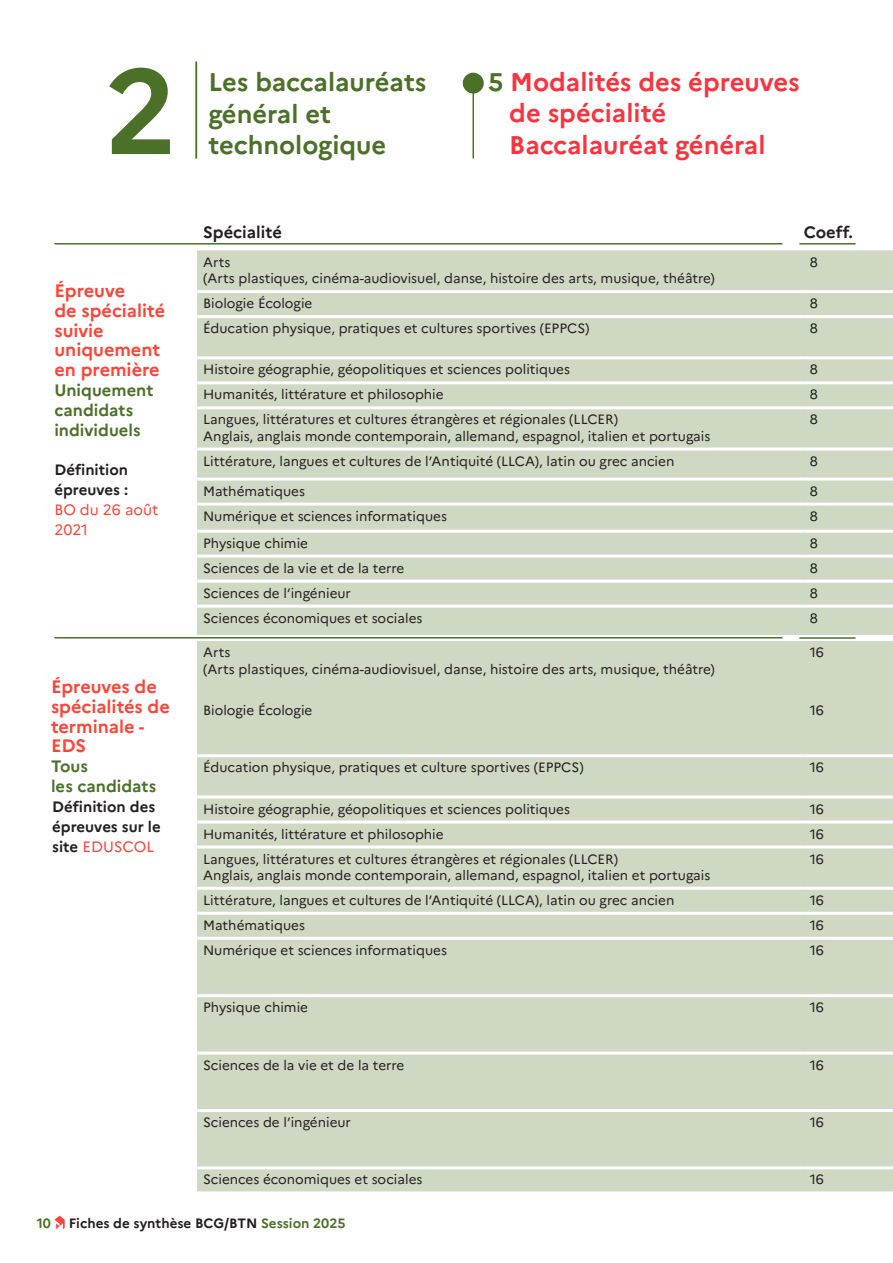
<style>
.page{position:relative;width:893px;height:1263px;background:#fff}
.page>*{position:absolute;margin:0;border:0;box-sizing:border-box;transform-origin:0 0}
.t1{font:700 120px "Marianne";color:#4b7129}
.titre_1{font:700 25.5px "Marianne";color:#f9343f}
.t2{font:700 25.5px "Marianne";color:#4b7129}
.t3{font:700 18px/19.8px "Marianne";color:#ff4438}
.t4{font:700 16.5px "Marianne";color:#4b7129}
.t5{font:700 16.5px "Marianne";color:#231f20}
.t6{font:700 15px/19.8px "Marianne";color:#231f20}
.t7{font:13.5px/16.2px "Marianne";color:#231f20}
.t8{font:700 13.5px "Marianne";color:#231f20}
.t9{font:700 13.5px "Marianne";color:#4b7129}
.s1{color:#4b7129}
.s2{font-weight:400;color:#ff4438}
</style>
<div class="page">
<svg style="left:54px;top:1216px;width:11px;height:13px"></svg>
<div style="left:197px;top:250px;width:696px;height:385px;background:#cfd8c2"></div>
<hr style="left:197px;top:290px;width:607px;height:3px;background:#fff">
<hr style="left:197px;top:315px;width:607px;height:3px;background:#fff">
<hr style="left:804px;top:290px;width:89px;height:3px;background:#fff">
<hr style="left:804px;top:315px;width:89px;height:3px;background:#fff">
<hr style="left:804px;top:356px;width:89px;height:3px;background:#fff">
<hr style="left:197px;top:356px;width:607px;height:3px;background:#fff">
<hr style="left:804px;top:381px;width:89px;height:3px;background:#fff">
<hr style="left:197px;top:381px;width:607px;height:3px;background:#fff">
<hr style="left:804px;top:406px;width:89px;height:3px;background:#fff">
<hr style="left:197px;top:406px;width:607px;height:3px;background:#fff">
<hr style="left:804px;top:447px;width:89px;height:3px;background:#fff">
<hr style="left:197px;top:447px;width:607px;height:3px;background:#fff">
<hr style="left:197px;top:478px;width:607px;height:3px;background:#fff">
<hr style="left:804px;top:478px;width:89px;height:3px;background:#fff">
<hr style="left:804px;top:503px;width:89px;height:3px;background:#fff">
<hr style="left:197px;top:503px;width:607px;height:3px;background:#fff">
<hr style="left:197px;top:530px;width:607px;height:3px;background:#fff">
<hr style="left:804px;top:530px;width:89px;height:3px;background:#fff">
<hr style="left:804px;top:555px;width:89px;height:3px;background:#fff">
<hr style="left:197px;top:555px;width:607px;height:3px;background:#fff">
<hr style="left:197px;top:580px;width:607px;height:3px;background:#fff">
<hr style="left:804px;top:580px;width:89px;height:3px;background:#fff">
<hr style="left:804px;top:605px;width:89px;height:3px;background:#fff">
<hr style="left:197px;top:605px;width:607px;height:3px;background:#fff">
<div style="left:197px;top:641px;width:696px;height:550px;background:#cfd8c2"></div>
<hr style="left:804px;top:820px;width:89px;height:3px;background:#fff">
<hr style="left:197px;top:820px;width:607px;height:3px;background:#fff">
<hr style="left:197px;top:845px;width:607px;height:3px;background:#fff">
<hr style="left:804px;top:845px;width:89px;height:3px;background:#fff">
<hr style="left:804px;top:887px;width:89px;height:3px;background:#fff">
<hr style="left:197px;top:887px;width:607px;height:3px;background:#fff">
<hr style="left:197px;top:912px;width:607px;height:3px;background:#fff">
<hr style="left:804px;top:912px;width:89px;height:3px;background:#fff">
<hr style="left:804px;top:937px;width:89px;height:3px;background:#fff">
<hr style="left:197px;top:937px;width:607px;height:3px;background:#fff">
<hr style="left:197px;top:994px;width:607px;height:3px;background:#fff">
<hr style="left:804px;top:994px;width:89px;height:3px;background:#fff">
<hr style="left:804px;top:1051px;width:89px;height:3px;background:#fff">
<hr style="left:197px;top:1051px;width:607px;height:3px;background:#fff">
<hr style="left:197px;top:1109px;width:607px;height:3px;background:#fff">
<hr style="left:804px;top:1109px;width:89px;height:3px;background:#fff">
<hr style="left:804px;top:1166px;width:89px;height:3px;background:#fff">
<hr style="left:197px;top:1166px;width:607px;height:3px;background:#fff">
<hr style="left:197px;top:754px;width:607px;height:3px;background:#fff">
<hr style="left:804px;top:754px;width:89px;height:3px;background:#fff">
<hr style="left:197px;top:795px;width:607px;height:3px;background:#fff">
<hr style="left:804px;top:795px;width:89px;height:3px;background:#fff">
<hr style="left:196px;top:62px;width:1px;height:96px;background:#4b7129">
<hr style="left:472px;top:85px;width:2px;height:73px;background:#4b7129">
<div style="left:463px;top:73px;width:21px;height:21px;background:#4b7129;border-radius:50%"></div>
<hr style="left:54px;top:243px;width:728px;height:2px;background:#4b7129">
<hr style="left:54px;top:637px;width:728px;height:1px;background:#4b7129">
<hr style="left:799px;top:243px;width:56px;height:2px;background:#4b7129">
<hr style="left:799px;top:637px;width:56px;height:2px;background:#4b7129">
<p class="t1" style="left:105px;top:38px;width:73px">2</p>
<p class="titre_1" style="left:488px;top:66px;width:313px"><span class="s1">5</span> Modalités des épreuves</p>
<p class="t2" style="left:208px;top:66px;width:220px">Les baccalauréats</p>
<p class="t2" style="left:208px;top:98px;width:124px">général et</p>
<p class="t2" style="left:208px;top:129px;width:180px">technologique</p>
<p class="titre_1" style="left:509px;top:98px;width:158px">de spécialité</p>
<p class="titre_1" style="left:509px;top:129px;width:258px">Baccalauréat général</p>
<p class="t3" style="left:54px;top:281px;width:72px">Épreuve</p>
<p class="t3" style="left:54px;top:300px;width:112px">de spécialité suivie</p>
<p class="t3" style="left:54px;top:340px;width:107px">uniquement</p>
<p class="t3" style="left:54px;top:360px;width:107px">en première</p>
<p class="t4" style="left:54px;top:380px;width:101px">Uniquement</p>
<p class="t4" style="left:54px;top:400px;width:80px">candidats</p>
<p class="t4" style="left:54px;top:420px;width:88px">individuels</p>
<p class="t6" style="left:54px;top:460px;width:106px">Définition épreuves :<br><span class="s2">BO du 26 août<br>2021</span></p>
<p class="t3" style="left:51px;top:677px;width:120px">Épreuves de spécialités de terminale -<br>EDS</p>
<p class="t4" style="left:51px;top:756px;width:38px">Tous</p>
<p class="t4" style="left:51px;top:776px;width:107px">les candidats</p>
<p class="t6" style="left:52px;top:797px;width:110px">Définition des épreuves sur le site <span class="s2">EDUSCOL</span></p>
<p class="t5" style="left:203px;top:222px;width:80px">Spécialité</p>
<p class="t5" style="left:804px;top:222px;width:51px">Coeff.</p>
<p class="t7" style="left:203px;top:254px;width:29px">Arts</p>
<p class="t7" style="left:203px;top:270px;width:513px">(Arts plastiques, cinéma-audiovisuel, danse, histoire des arts, musique, théâtre)</p>
<p class="t7" style="left:810px;top:254px;width:10px">8</p>
<p class="t7" style="left:203px;top:295px;width:111px">Biologie Écologie</p>
<p class="t7" style="left:810px;top:295px;width:10px">8</p>
<p class="t7" style="left:203px;top:320px;width:388px">Éducation physique, pratiques et cultures sportives (EPPCS)</p>
<p class="t7" style="left:810px;top:320px;width:10px">8</p>
<p class="t7" style="left:203px;top:361px;width:368px">Histoire géographie, géopolitiques et sciences politiques</p>
<p class="t7" style="left:810px;top:361px;width:10px">8</p>
<p class="t7" style="left:203px;top:386px;width:242px">Humanités, littérature et philosophie</p>
<p class="t7" style="left:810px;top:386px;width:10px">8</p>
<p class="t7" style="left:203px;top:411px;width:417px">Langues, littératures et cultures étrangères et régionales (LLCER)</p>
<p class="t7" style="left:203px;top:428px;width:509px">Anglais, anglais monde contemporain, allemand, espagnol, italien et portugais</p>
<p class="t7" style="left:810px;top:411px;width:10px">8</p>
<p class="t7" style="left:203px;top:453px;width:473px">Littérature, langues et cultures de l’Antiquité (LLCA), latin ou grec ancien</p>
<p class="t7" style="left:810px;top:453px;width:10px">8</p>
<p class="t7" style="left:203px;top:483px;width:103px">Mathématiques</p>
<p class="t7" style="left:810px;top:483px;width:10px">8</p>
<p class="t7" style="left:203px;top:508px;width:245px">Numérique et sciences informatiques</p>
<p class="t7" style="left:810px;top:508px;width:10px">8</p>
<p class="t7" style="left:203px;top:535px;width:107px">Physique chimie</p>
<p class="t7" style="left:810px;top:535px;width:10px">8</p>
<p class="t7" style="left:203px;top:560px;width:203px">Sciences de la vie et de la terre</p>
<p class="t7" style="left:810px;top:560px;width:10px">8</p>
<p class="t7" style="left:203px;top:585px;width:149px">Sciences de l’ingénieur</p>
<p class="t7" style="left:810px;top:585px;width:10px">8</p>
<p class="t7" style="left:203px;top:610px;width:221px">Sciences économiques et sociales</p>
<p class="t7" style="left:810px;top:610px;width:10px">8</p>
<p class="t7" style="left:203px;top:644px;width:29px">Arts</p>
<p class="t7" style="left:203px;top:661px;width:513px">(Arts plastiques, cinéma-audiovisuel, danse, histoire des arts, musique, théâtre)</p>
<p class="t7" style="left:810px;top:644px;width:16px">16</p>
<p class="t7" style="left:203px;top:702px;width:111px">Biologie Écologie</p>
<p class="t7" style="left:810px;top:702px;width:16px">16</p>
<p class="t7" style="left:203px;top:759px;width:382px">Éducation physique, pratiques et culture sportives (EPPCS)</p>
<p class="t7" style="left:810px;top:759px;width:16px">16</p>
<p class="t7" style="left:203px;top:800px;width:368px">Histoire géographie, géopolitiques et sciences politiques</p>
<p class="t7" style="left:810px;top:800px;width:16px">16</p>
<p class="t7" style="left:203px;top:825px;width:242px">Humanités, littérature et philosophie</p>
<p class="t7" style="left:810px;top:825px;width:16px">16</p>
<p class="t7" style="left:203px;top:850px;width:509px">Langues, littératures et cultures étrangères et régionales (LLCER)<br>Anglais, anglais monde contemporain, allemand, espagnol, italien et portugais</p>
<p class="t7" style="left:810px;top:850px;width:16px">16</p>
<p class="t7" style="left:203px;top:892px;width:473px">Littérature, langues et cultures de l’Antiquité (LLCA), latin ou grec ancien</p>
<p class="t7" style="left:810px;top:892px;width:16px">16</p>
<p class="t7" style="left:203px;top:917px;width:103px">Mathématiques</p>
<p class="t7" style="left:810px;top:917px;width:16px">16</p>
<p class="t7" style="left:203px;top:942px;width:245px">Numérique et sciences informatiques</p>
<p class="t7" style="left:810px;top:942px;width:16px">16</p>
<p class="t7" style="left:203px;top:999px;width:107px">Physique chimie</p>
<p class="t7" style="left:810px;top:999px;width:16px">16</p>
<p class="t7" style="left:203px;top:1057px;width:203px">Sciences de la vie et de la terre</p>
<p class="t7" style="left:810px;top:1057px;width:16px">16</p>
<p class="t7" style="left:203px;top:1114px;width:149px">Sciences de l’ingénieur</p>
<p class="t7" style="left:810px;top:1114px;width:16px">16</p>
<p class="t7" style="left:203px;top:1171px;width:221px">Sciences économiques et sociales</p>
<p class="t7" style="left:810px;top:1171px;width:16px">16</p>
<p class="t9" style="left:37px;top:1215px;width:16px">10</p>
<p class="t8" style="left:69px;top:1215px;width:278px">Fiches de synthèse BCG/BTN <span class="s1">Session 2025</span></p>
</div>
